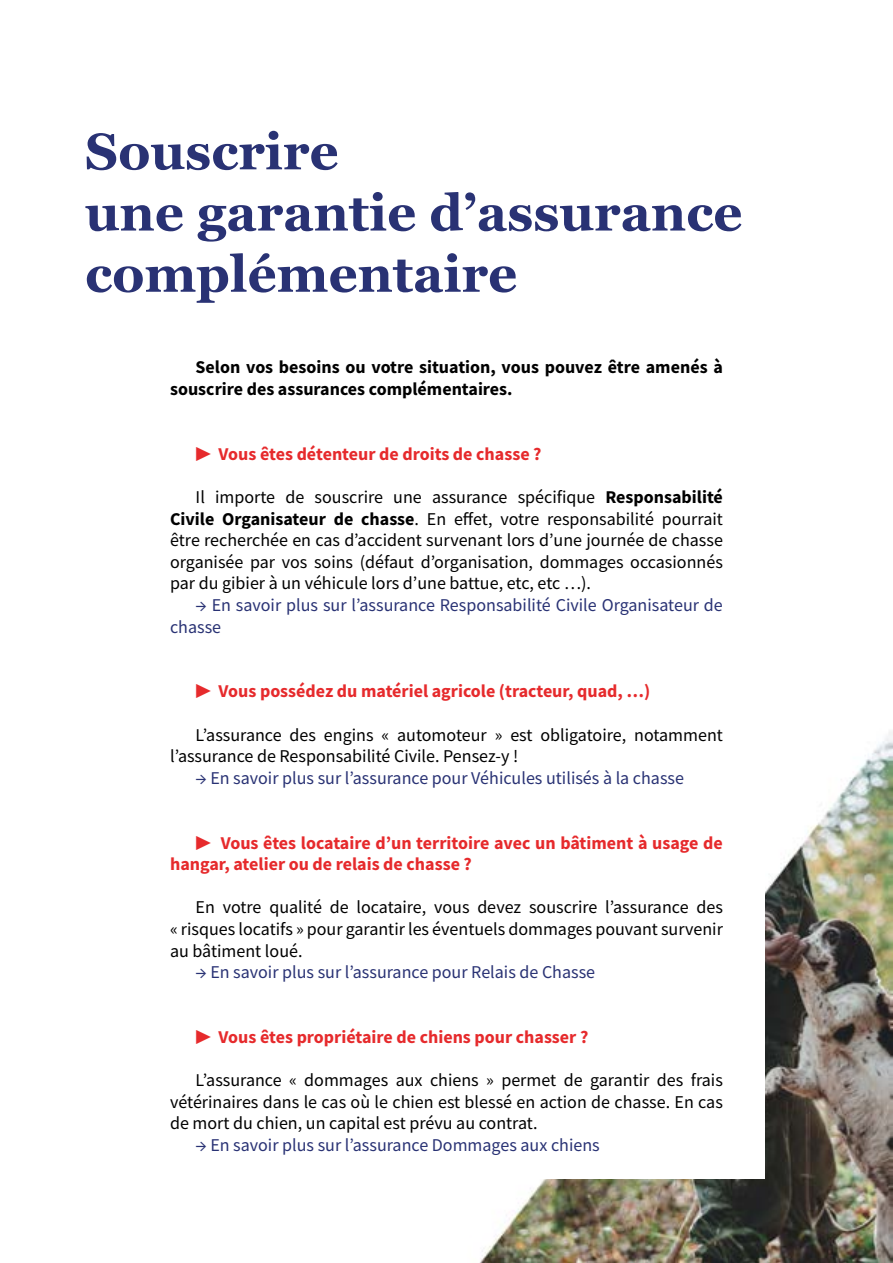
<style>
.page{position:relative;width:893px;height:1263px;background:#fff}
.page>*{position:absolute;margin:0;border:0;box-sizing:border-box;transform-origin:0 0}
.t1{font:700 51px/61.2px "Georgia";color:#293274}
.t2{font:18px/21.6px "Source Sans Pro";color:#000;text-align:justify}
.t3{font:18px/21.6px "Source Sans Pro";color:#293274}
.t4{font:700 18px/21.6px "Source Sans Pro";color:#e62a2c}
.t5{font:700 18px/21.6px "Source Sans Pro";color:#000}
.s1{font-weight:700}
</style>
<div class="page">
<img style="left:480px;top:732px;width:413px;height:531px">
<div style="left:128px;top:327px;width:637px;height:852px;background:#fff"></div>
<h1 class="t1" style="left:85px;top:121px;width:659px">Souscrire<br>une garantie d’assurance complémentaire</h1>
<p class="t5" style="left:170px;top:356px;width:554px;text-indent:26px">Selon vos besoins ou votre situation, vous pouvez être amenés à souscrire des assurances complémentaires.</p>
<p class="t4" style="left:196px;top:443px;width:347px">▶ Vous êtes détenteur de droits de chasse ?</p>
<p class="t2" style="left:170px;top:486px;width:554px;text-indent:26px">Il importe de souscrire une assurance spécifique <span class="s1">Responsabilité Civile Organisateur de chasse</span>. En effet, votre responsabilité pourrait être recherchée en cas d’accident survenant lors d’une journée de chasse organisée par vos soins (défaut d’organisation, dommages occasionnés par du gibier à un véhicule lors d’une battue, etc, etc …).</p>
<p class="t3" style="left:170px;top:594px;width:554px;text-indent:26px">→ En savoir plus sur l’assurance Responsabilité Civile Organisateur de chasse</p>
<p class="t4" style="left:196px;top:680px;width:456px">▶ Vous possédez du matériel agricole (tracteur, quad, …)</p>
<p class="t2" style="left:170px;top:724px;width:554px;text-indent:26px">L’assurance des engins « automoteur » est obligatoire, notamment l’assurance de Responsabilité Civile. Pensez-y !</p>
<p class="t3" style="left:196px;top:767px;width:490px">→ En savoir plus sur l’assurance pour Véhicules utilisés à la chasse</p>
<p class="t4" style="left:170px;top:831px;width:554px;text-indent:26px">▶ Vous êtes locataire d’un territoire avec un bâtiment à usage de hangar, atelier ou de relais de chasse ?</p>
<p class="t2" style="left:170px;top:896px;width:554px;text-indent:26px">En votre qualité de locataire, vous devez souscrire l’assurance des « risques locatifs » pour garantir les éventuels dommages pouvant survenir au bâtiment loué.</p>
<p class="t3" style="left:196px;top:961px;width:401px">→ En savoir plus sur l’assurance pour Relais de Chasse</p>
<p class="t4" style="left:196px;top:1026px;width:394px">▶ Vous êtes propriétaire de chiens pour chasser ?</p>
<p class="t2" style="left:170px;top:1069px;width:554px;text-indent:26px">L’assurance « dommages aux chiens » permet de garantir des frais vétérinaires dans le cas où le chien est blessé en action de chasse. En cas de mort du chien, un capital est prévu au contrat.</p>
<p class="t3" style="left:196px;top:1134px;width:406px">→ En savoir plus sur l’assurance Dommages aux chiens</p>
</div>
